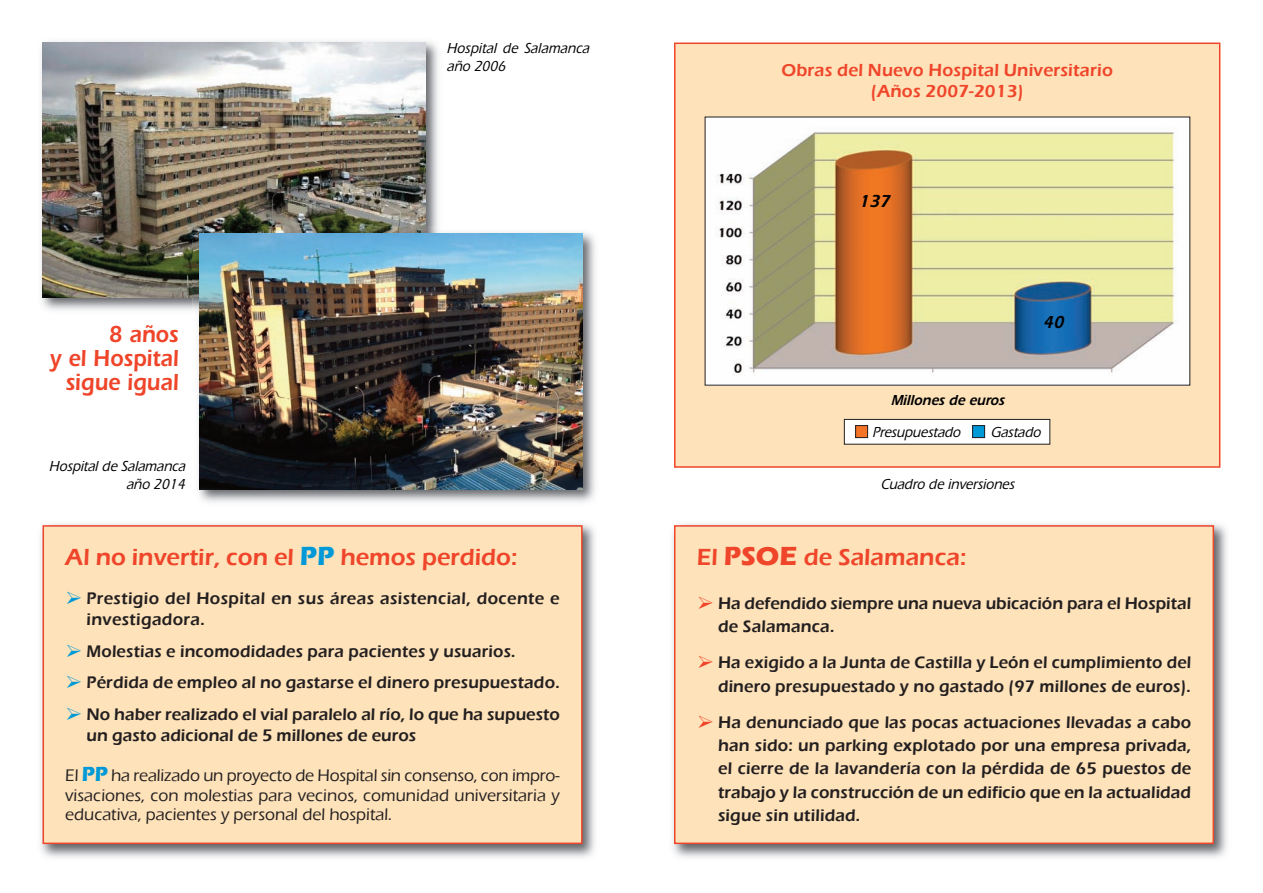
<style>
.page{position:relative;width:1263px;height:893px;background:#fff}
.page>*{position:absolute;margin:0;border:0;box-sizing:border-box;transform-origin:0 0}
.t1{font:600 24px "Eras ITC";color:#ef452a}
.t2{font:600 24px/24px "ITC Eras Std";color:#ef452a;text-align:right;scale:.9 1}
.t3{font:600 18px/21px "Eras ITC";letter-spacing:.01em;color:#ef452a;text-align:center}
.t4{font:italic 600 18px "ITC Eras Std";color:#000;scale:.9 1}
.t5{font:600 17.25px/23.2px "Eras ITC";letter-spacing:.01em;color:#231f20}
.t6{font:500 17.25px/19.5px "Eras ITC";color:#231f20;text-align:justify}
.t7{font:italic 500 15px/18px "ITC Eras Std";color:#000;scale:.9 1}
.t8{font:italic 600 15px "ITC Eras Std";color:#000;scale:.9 1}
.s1{font-weight:700;font-size:27px;color:#0099d8}
.s2{color:#0099d8}
.s3{font-weight:700;font-size:21px;color:#0099d8}
.s4{color:#fff}
.s5{font-weight:700;font-size:27px}
.s6{color:#ef452a}
</style>
<div class="page">
<div style="left:675px;top:44px;width:544px;height:422px;background:#fee2b9"></div>
<div style="left:674px;top:43px;width:546px;height:425px;border:2px solid #ef452a"></div>
<div style="left:844px;top:419px;width:206px;height:25px;background:#fff"></div>
<div style="left:844px;top:419px;width:206px;height:26px;border:1px solid #231f20"></div>
<img style="left:707px;top:119px;width:481px;height:265px">
<div style="left:856px;top:426px;width:12px;height:12px;background:#f47325"></div>
<div style="left:855px;top:425px;width:13px;height:13px;border:1px solid #231f20"></div>
<div style="left:972px;top:426px;width:12px;height:12px;background:#0099d8"></div>
<div style="left:972px;top:425px;width:13px;height:13px;border:1px solid #231f20"></div>
<img style="left:40px;top:523px;width:555px;height:335px">
<div style="left:44px;top:527px;width:537px;height:316px;background:#fee2b9"></div>
<div style="left:43px;top:525px;width:540px;height:319px;border:2px solid #ef452a"></div>
<img style="left:672px;top:523px;width:555px;height:335px">
<div style="left:675px;top:527px;width:537px;height:316px;background:#fee2b9"></div>
<div style="left:674px;top:525px;width:540px;height:319px;border:2px solid #ef452a"></div>
<img style="left:41px;top:41px;width:397px;height:269px">
<img style="left:43px;top:43px;width:382px;height:255px">
<img style="left:193px;top:227px;width:402px;height:275px">
<img style="left:200px;top:234px;width:383px;height:255px">
<h1 class="t2" style="left:50px;top:325px;width:145px">8 años<br>y el Hospital sigue igual</h1>
<p class="t7" style="left:49px;top:459px;width:156px;text-align:right">Hospital de Salamanca año 2014</p>
<p class="t7" style="left:446px;top:40px;width:163px">Hospital de Salamanca año 2006</p>
<h1 class="t1" style="left:65px;top:543px;width:453px">Al no invertir, con el <span class="s1">PP</span> hemos perdido:</h1>
<p class="t5" style="left:87px;top:588px;width:475px;line-height:21px;text-indent:-21px"><span class="s2">➢</span>Prestigio del Hospital en sus áreas asistencial, docente e investigadora.</p>
<p class="t5" style="left:65px;top:639px;width:452px"><span class="s2">➢</span> Molestias e incomodidades para pacientes y usuarios.</p>
<p class="t5" style="left:65px;top:671px;width:496px"><span class="s2">➢</span>Pérdida de empleo al no gastarse el dinero presupuestado.</p>
<p class="t5" style="left:87px;top:704px;width:475px;line-height:21px;text-indent:-21px"><span class="s2">➢</span>No haber realizado el vial paralelo al río, lo que ha supuesto un gasto adicional de 5 millones de euros</p>
<p class="t6" style="left:65px;top:766px;width:496px">El <span class="s3">PP</span> ha realizado un proyecto de Hospital sin consenso, con impro&shy;visaciones, con molestias para vecinos, comunidad universitaria y educativa, pacientes y personal del hospital.</p>
<p class="t3" style="left:781px;top:60px;width:333px">Obras del Nuevo Hospital Universitario (Años 2007-2013)</p>
<p class="t4" style="left:859px;top:194px;width:39px">137</p>
<p class="t8" style="left:891px;top:395px;width:130px">Millones de euros</p>
<p class="t4" style="left:1043px;top:316px;width:28px">40</p>
<p class="t7" style="left:854px;top:425px;width:212px"><span class="s4">□</span> Presupuestado <span class="s4">□</span> Gastado</p>
<p class="t7" style="left:880px;top:477px;width:153px">Cuadro de inversiones</p>
<h1 class="t1" style="left:697px;top:543px;width:271px">El <span class="s5">PSOE</span> de Salamanca:</h1>
<p class="t5" style="left:718px;top:592px;width:475px;text-indent:-21px"><span class="s6">➢</span>Ha defendido siempre una nueva ubicación para el Hospital de Salamanca.</p>
<p class="t5" style="left:697px;top:651px;width:496px;text-align:right"><span class="s6">➢</span>Ha exigido a la Junta de Castilla y León el cumplimiento del dinero presupuestado y no gastado (97 millones de euros).</p>
<p class="t5" style="left:718px;top:710px;width:475px;text-align:justify;text-indent:-21px"><span class="s6">➢</span>Ha denunciado que las pocas actuaciones llevadas a cabo han sido: un parking explotado por una empresa privada, el cierre de la lavandería con la pérdida de 65 puestos de trabajo y la construcción de un edificio que en la actualidad sigue sin utilidad.</p>
</div>
